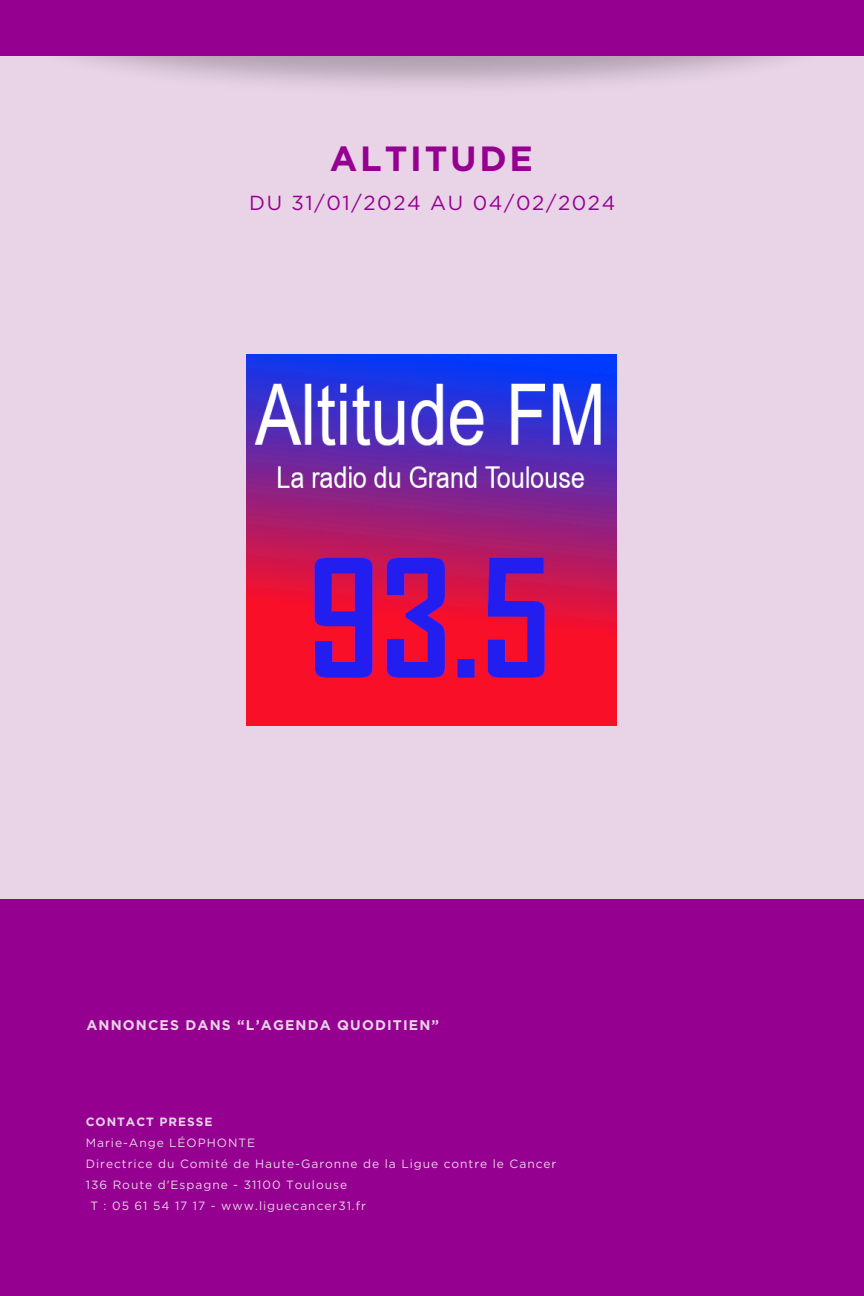
<style>
.page{position:relative;width:864px;height:1296px;background:#e8d3e7}
.page>*{position:absolute;margin:0;border:0;box-sizing:border-box;transform-origin:0 0}
.t1{font:700 35px "Gotham";letter-spacing:.08em;color:#960090}
.t2{font:20.3px "Gotham";letter-spacing:.08em;color:#960090}
.t3{font:700 14px "Gotham";letter-spacing:.08em;color:#e8d3e7}
.t4{font:12px "Gotham";letter-spacing:.08em;color:#e8d3e7}
.t5{font:700 12px "Gotham";letter-spacing:.08em;color:#e8d3e7}
</style>
<div class="page">
<div style="left:0;top:0;width:864px;height:56px;background:#960090"></div>
<div style="left:0;top:899px;width:864px;height:397px;background:#960090"></div>
<img style="left:246px;top:355px;width:371px;height:370px">
<h1 class="t1" style="left:330px;top:138px;width:205px">ALTITUDE</h1>
<h2 class="t2" style="left:249px;top:191px;width:368px">DU 31/01/2024 AU 04/02/2024</h2>
<p class="t3" style="left:86px;top:1016px;width:354px">ANNONCES DANS “L’AGENDA QUODITIEN”</p>
<p class="t5" style="left:86px;top:1114px;width:128px">CONTACT PRESSE</p>
<p class="t4" style="left:86px;top:1135px;width:171px">Marie-Ange LÉOPHONTE</p>
<p class="t4" style="left:86px;top:1156px;width:472px">Directrice du Comité de Haute-Garonne de la Ligue contre le Cancer</p>
<p class="t4" style="left:86px;top:1177px;width:263px">136 Route d'Espagne - 31100 Toulouse</p>
<p class="t4" style="left:90px;top:1198px;width:277px">T : 05 61 54 17 17 - www.liguecancer31.fr</p>
</div>
